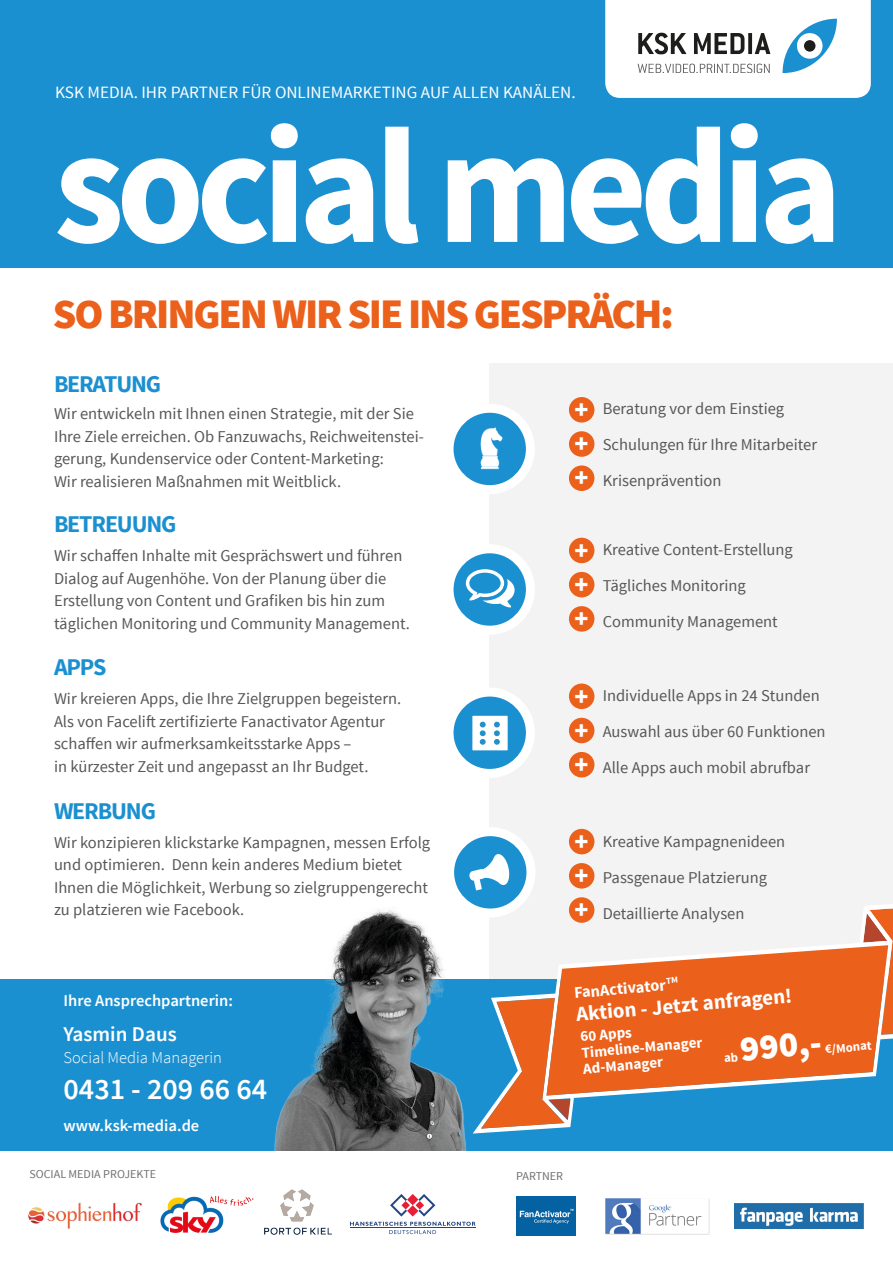
<style>
.page{position:relative;width:893px;height:1263px;background:#fff}
.page>*{position:absolute;margin:0;border:0;box-sizing:border-box;transform-origin:0 0}
.t1{font:700 164.4px "Source Sans Pro";letter-spacing:-.05em;color:#fff;scale:.96 1}
.t2{font:900 42px "Source Sans Pro";letter-spacing:-.05em;color:#eb601b}
.t3{font:900 36px "Source Sans Pro";color:#fff}
.t4{font:600 30px "Source Sans Pro";color:#fff}
.t5{font:900 25.8px "Source Sans Pro";color:#fff}
.t6{font:700 24px "Source Sans Pro";letter-spacing:-.05em;color:#1b90d0}
.t7{font:600 21px "Source Sans Pro";color:#fff}
.t8{font:700 20.85px "Source Sans Pro";color:#fff}
.t9{font:17.25px "Source Sans Pro";color:#fff}
.t10{font:16.5px/22.5px "Source Sans Pro";color:#575756}
.t11{font:600 16.5px "Source Sans Pro";color:#fff}
.t12{font:300 16.5px "Source Sans Pro";color:#fff}
.t13{font:700 16.2px "Source Sans Pro";color:#fff}
.t14{font:700 15.15px "Source Sans Pro";color:#fff}
.t15{font:700 12.75px "Source Sans Pro";color:#fff}
.t16{font:12px "Source Sans Pro";color:#70706f}
</style>
<div class="page">
<div style="left:0;top:0;width:893px;height:268px;background:#1b90d0"></div>
<div style="left:490px;top:364px;width:403px;height:645px;background:#f3f3f3"></div>
<svg style="left:449px;top:408px;width:81px;height:82px;fill:#1b90d0"></svg>
<div style="left:444px;top:404px;width:91px;height:90px;border:9px solid #fff;border-radius:50%"></div>
<img style="left:471px;top:423px;width:36px;height:52px">
<svg style="left:449px;top:692px;width:81px;height:81px;fill:#1b90d0"></svg>
<div style="left:444px;top:687px;width:91px;height:91px;border:9px solid #fff;border-radius:50%"></div>
<img style="left:464px;top:706px;width:50px;height:59px">
<svg style="left:450px;top:832px;width:81px;height:81px"></svg>
<div style="left:445px;top:827px;width:90px;height:90px;border:9px solid #fff;border-radius:50%"></div>
<img style="left:461px;top:846px;width:55px;height:40px">
<div style="left:569px;top:397px;width:25px;height:26px;background:#eb601b;border-radius:50%"></div>
<div style="left:569px;top:431px;width:25px;height:26px;background:#eb601b;border-radius:50%"></div>
<div style="left:569px;top:465px;width:25px;height:26px;background:#eb601b;border-radius:50%"></div>
<div style="left:569px;top:683px;width:25px;height:26px;background:#eb601b;border-radius:50%"></div>
<div style="left:569px;top:718px;width:25px;height:25px;background:#eb601b;border-radius:50%"></div>
<div style="left:569px;top:752px;width:25px;height:25px;background:#eb601b;border-radius:50%"></div>
<div style="left:569px;top:538px;width:25px;height:25px;background:#eb601b;border-radius:50%"></div>
<div style="left:569px;top:572px;width:25px;height:25px;background:#eb601b;border-radius:50%"></div>
<div style="left:569px;top:606px;width:25px;height:26px;background:#eb601b;border-radius:50%"></div>
<div style="left:569px;top:829px;width:25px;height:25px;background:#eb601b;border-radius:50%"></div>
<div style="left:569px;top:863px;width:25px;height:25px;background:#eb601b;border-radius:50%"></div>
<div style="left:569px;top:897px;width:25px;height:26px;background:#eb601b;border-radius:50%"></div>
<svg style="left:605px;top:0;width:266px;height:98px;background:#e4eaed"></svg>
<svg style="left:449px;top:549px;width:81px;height:81px;fill:#1b90d0"></svg>
<div style="left:444px;top:544px;width:91px;height:91px;border:9px solid #fff;border-radius:50%"></div>
<svg style="left:466px;top:569px;width:49px;height:38px"></svg>
<img style="left:160px;top:1195px;width:94px;height:38px">
<img style="left:28px;top:1202px;width:114px;height:27px">
<img style="left:264px;top:1190px;width:67px;height:44px">
<svg style="left:390px;top:1194px;width:45px;height:22px"></svg>
<svg style="left:350px;top:1222px;width:125px;height:12px"></svg>
<hr style="left:350px;top:1228px;width:125px;height:1px;background:#264583">
<img style="left:516px;top:1196px;width:59px;height:40px">
<img style="left:605px;top:1198px;width:104px;height:37px">
<img style="left:735px;top:1203px;width:128px;height:26px">
<div style="left:0;top:979px;width:893px;height:172px;background:#1b90d0"></div>
<svg style="left:517px;top:904px;width:376px;height:227px"></svg>
<svg style="left:546px;top:945px;width:342px;height:150px;fill:#eb601b"></svg>
<svg style="left:517px;top:998px;width:53px;height:130px;background:#e8733a"></svg>
<img style="left:274px;top:886px;width:243px;height:264px">
<svg style="left:648px;top:1011px;width:11px;height:7px"></svg>
<svg style="left:724px;top:1052px;width:14px;height:10px"></svg>
<svg style="left:666px;top:977px;width:12px;height:7px"></svg>
<p class="t9" style="left:55px;top:82px;width:522px">KSK MEDIA. IHR PARTNER FÜR ONLINEMARKETING AUF ALLEN KANÄLEN.</p>
<p class="t1" style="left:54px;top:82px;width:823px">social media</p>
<p class="t2" style="left:53px;top:287px;width:622px">SO BRINGEN WIR SIE INS GESPRÄCH:</p>
<p class="t6" style="left:54px;top:369px;width:109px">BERATUNG</p>
<p class="t10" style="left:54px;top:403px;width:371px">Wir entwickeln mit Ihnen einen Strategie, mit der Sie Ihre Ziele erreichen. Ob Fanzuwachs, Reichweitenstei&shy;gerung, Kundenservice oder Content-Marketing:<br>Wir realisieren Maßnahmen mit Weitblick.</p>
<p class="t5" style="left:574px;top:393px;width:15px">+</p>
<p class="t5" style="left:574px;top:427px;width:15px">+</p>
<p class="t5" style="left:574px;top:461px;width:15px">+</p>
<p class="t6" style="left:54px;top:509px;width:124px">BETREUUNG</p>
<p class="t10" style="left:54px;top:545px;width:350px">Wir schaffen Inhalte mit Gesprächswert und führen</p>
<p class="t10" style="left:54px;top:567px;width:358px">Dialog auf Augenhöhe. Von der Planung über die<br>Erstellung von Content und Grafiken bis hin zum täglichen Monitoring und Community Management.</p>
<p class="t6" style="left:54px;top:652px;width:54px">APPS</p>
<p class="t10" style="left:54px;top:688px;width:349px">Wir kreieren Apps, die Ihre Zielgruppen begeistern.<br>Als von Facelift zertifizierte Fanactivator Agentur</p>
<p class="t10" style="left:54px;top:733px;width:316px">schaffen wir aufmerksamkeitsstarke Apps – in kürzester Zeit und angepasst an Ihr Budget.</p>
<p class="t6" style="left:54px;top:795px;width:104px">WERBUNG</p>
<p class="t10" style="left:54px;top:831px;width:378px">Wir konzipieren klickstarke Kampagnen, messen Erfolg und optimieren. Denn kein anderes Medium bietet Ihnen die Möglichkeit, Werbung so zielgruppengerecht zu platzieren wie Facebook.</p>
<p class="t5" style="left:574px;top:533px;width:15px">+</p>
<p class="t5" style="left:574px;top:567px;width:15px">+</p>
<p class="t5" style="left:574px;top:602px;width:15px">+</p>
<p class="t5" style="left:574px;top:679px;width:15px">+</p>
<p class="t5" style="left:574px;top:713px;width:15px">+</p>
<p class="t5" style="left:574px;top:747px;width:15px">+</p>
<p class="t5" style="left:574px;top:824px;width:15px">+</p>
<p class="t5" style="left:574px;top:859px;width:15px">+</p>
<p class="t5" style="left:574px;top:893px;width:15px">+</p>
<p class="t10" style="left:603px;top:398px;width:183px">Beratung vor dem Einstieg</p>
<p class="t10" style="left:603px;top:434px;width:216px">Schulungen für Ihre Mitarbeiter</p>
<p class="t10" style="left:603px;top:470px;width:120px">Krisenprävention</p>
<p class="t10" style="left:603px;top:538px;width:192px">Kreative Content-Erstellung</p>
<p class="t10" style="left:603px;top:574px;width:145px">Tägliches Monitoring</p>
<p class="t10" style="left:603px;top:610px;width:177px">Community Management</p>
<p class="t10" style="left:603px;top:684px;width:218px">Individuelle Apps in 24 Stunden</p>
<p class="t10" style="left:603px;top:720px;width:224px">Auswahl aus über 60 Funktionen</p>
<p class="t10" style="left:603px;top:756px;width:209px">Alle Apps auch mobil abrufbar</p>
<p class="t10" style="left:603px;top:831px;width:184px">Kreative Kampagnenideen</p>
<p class="t10" style="left:603px;top:867px;width:166px">Passgenaue Platzierung</p>
<p class="t10" style="left:603px;top:903px;width:143px">Detaillierte Analysen</p>
<p class="t11" style="left:64px;top:990px;width:171px">Ihre Ansprechpartnerin:</p>
<p class="t7" style="left:64px;top:1021px;width:115px">Yasmin Daus</p>
<p class="t12" style="left:64px;top:1048px;width:160px">Social Media Managerin</p>
<p class="t4" style="left:64px;top:1070px;width:205px">0431 - 209 66 64</p>
<p class="t11" style="left:64px;top:1115px;width:137px">www.ksk-media.de</p>
<p class="t13" style="left:573px;top:982px;width:93px;rotate:-5deg">FanActivator</p>
<p class="t8" style="left:575px;top:1001px;width:218px;rotate:-5deg">Aktion - Jetzt anfragen!</p>
<p class="t14" style="left:579px;top:1027px;width:53px;rotate:-5deg">60 Apps</p>
<p class="t14" style="left:581px;top:1043px;width:123px;rotate:-5deg">Timeline-Manager</p>
<p class="t14" style="left:582px;top:1059px;width:82px;rotate:-5deg">Ad-Manager</p>
<p class="t3" style="left:738px;top:1025px;width:83px;rotate:-5deg">990,-</p>
<p class="t15" style="left:824px;top:1041px;width:48px;rotate:-5deg">€/Monat</p>
<p class="t16" style="left:29px;top:1167px;width:128px">SOCIAL MEDIA PROJEKTE</p>
<p class="t16" style="left:516px;top:1168px;width:49px">PARTNER</p>
</div>
